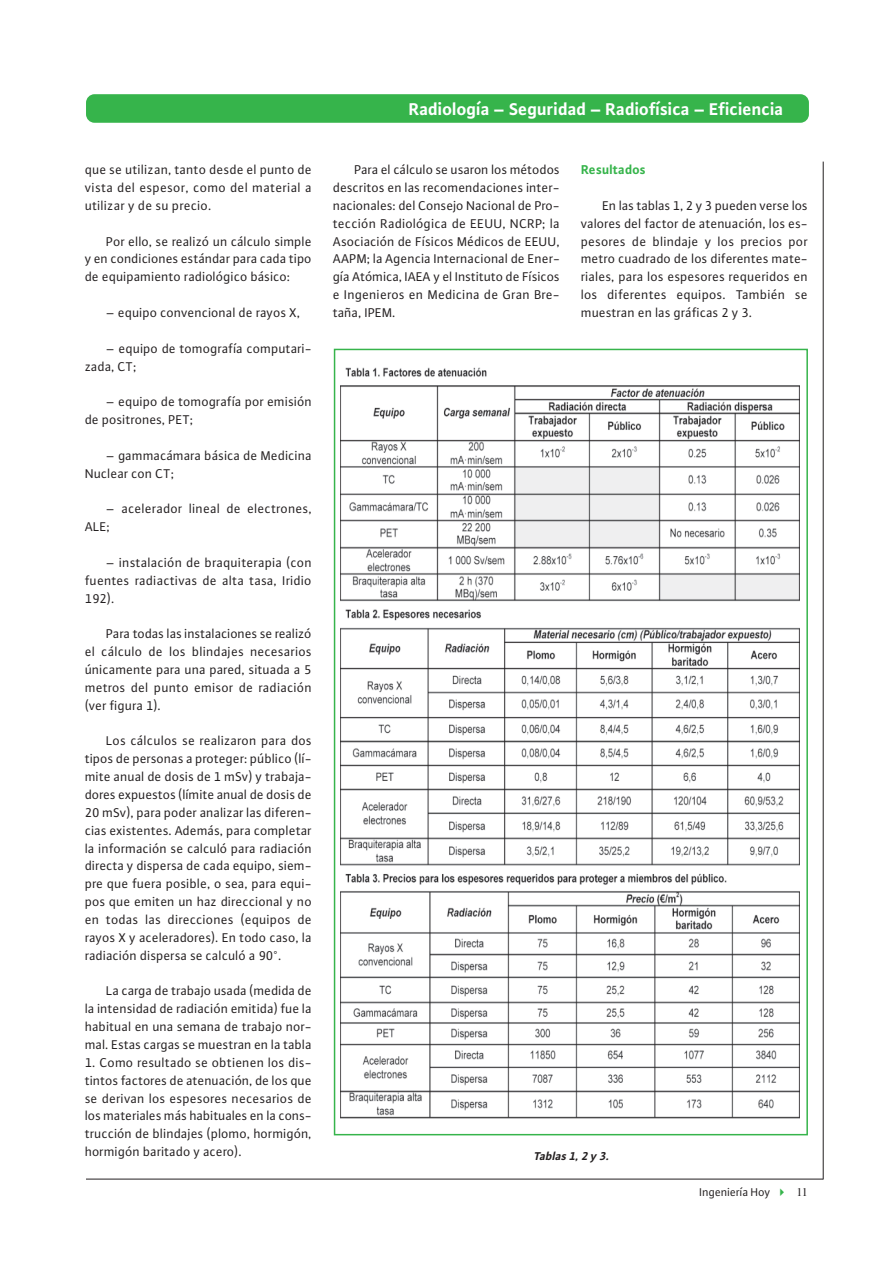
<style>
.page{position:relative;width:893px;height:1263px;background:#fff}
.page>*{position:absolute;margin:0;border:0;box-sizing:border-box;transform-origin:0 0}
.t1{font:700 18px "WILO Plus TF";color:#fff}
.t2{font:13.5px/17.9px "WILO Plus TF";letter-spacing:.01em;color:#231f20;text-align:justify}
.t3{font:700 13.5px "WILO Plus TF";letter-spacing:.01em;color:#36b44b}
.t4{font:12px "WILO Plus TF";color:#231f20}
.t5{font:italic 700 12px "WILO Plus TF";color:#231f20}
.s1{color:#36b44b}
.s2{font-family:"Times"}
</style>
<div class="page">
<hr style="left:86px;top:1179px;width:737px;height:1px;background:#231f20">
<div style="left:86px;top:94px;width:723px;height:29px;background:#36b44b;border-radius:9px"></div>
<hr style="left:823px;top:162px;width:1px;height:1017px;background:#231f20">
<img style="left:341px;top:367px;width:459px;height:752px">
<div style="left:334px;top:349px;width:474px;height:786px;border:2px solid #36b44b"></div>
<p class="t2" style="left:85px;top:161px;width:228px">que se utilizan, tanto desde el punto de vista del espesor, como del material a utilizar y de su precio.</p>
<p class="t2" style="left:85px;top:232px;width:228px;text-indent:21px">Por ello, se realizó un cálculo simple y en condiciones estándar para cada tipo de equipamiento radiológico básico:</p>
<p class="t2" style="left:106px;top:303px;width:196px">– equipo convencional de rayos X,</p>
<p class="t2" style="left:85px;top:339px;width:228px;text-indent:21px">– equipo de tomografía computari&shy;zada, CT;</p>
<p class="t2" style="left:85px;top:393px;width:228px;text-indent:21px">– equipo de tomografía por emisión de positrones, PET;</p>
<p class="t2" style="left:85px;top:446px;width:228px;text-indent:21px">– gammacámara básica de Medicina<br>Nuclear con CT;</p>
<p class="t2" style="left:85px;top:500px;width:228px;text-indent:21px">– acelerador lineal de electrones,<br>ALE;</p>
<p class="t2" style="left:85px;top:553px;width:228px;text-indent:21px">– instalación de braquiterapia (con fuentes radiactivas de alta tasa, Iridio 192).</p>
<p class="t2" style="left:85px;top:625px;width:228px;text-indent:21px">Para todas las instalaciones se realizó el cálculo de los blindajes necesarios únicamente para una pared, situada a 5 metros del punto emisor de radiación (ver figura 1).</p>
<p class="t2" style="left:85px;top:732px;width:228px;text-indent:21px">Los cálculos se realizaron para dos tipos de personas a proteger: público (lí&shy;mite anual de dosis de 1 mSv) y trabaja&shy;dores expuestos (límite anual de dosis de 20 mSv), para poder analizar las diferen&shy;cias existentes. Además, para completar la información se calculó para radiación directa y dispersa de cada equipo, siem&shy;pre que fuera posible, o sea, para equi&shy;pos que emiten un haz direccional y no en todas las direcciones (equipos de rayos X y aceleradores). En todo caso, la radiación dispersa se calculó a 90°.</p>
<p class="t2" style="left:85px;top:982px;width:228px;text-indent:21px">La carga de trabajo usada (medida de la intensidad de radiación emitida) fue la habitual en una semana de trabajo nor&shy;mal. Estas cargas se muestran en la tabla</p>
<p class="t2" style="left:85px;top:1053px;width:228px">1. Como resultado se obtienen los dis&shy;tintos factores de atenuación, de los que se derivan los espesores necesarios de los materiales más habituales en la cons&shy;trucción de blindajes (plomo, hormigón, hormigón baritado y acero).</p>
<h1 class="t1" style="left:409px;top:98px;width:376px">Radiología – Seguridad – Radiofísica – Eficiencia</h1>
<p class="t2" style="left:333px;top:160px;width:229px;text-indent:21px">Para el cálculo se usaron los métodos descritos en las recomendaciones inter&shy;nacionales: del Consejo Nacional de Pro&shy;tección Radiológica de EEUU, NCRP; la Asociación de Físicos Médicos de EEUU, AAPM; la Agencia Internacional de Ener&shy;gía Atómica, IAEA y el Instituto de Físicos e Ingenieros en Medicina de Gran Bre&shy;taña, IPEM.</p>
<p class="t3" style="left:581px;top:161px;width:66px">Resultados</p>
<p class="t2" style="left:581px;top:196px;width:228px;text-indent:21px">En las tablas 1, 2 y 3 pueden verse los valores del factor de atenuación, los es&shy;pesores de blindaje y los precios por metro cuadrado de los diferentes mate&shy;riales, para los espesores requeridos en los diferentes equipos. También se muestran en las gráficas 2 y 3.</p>
<p class="t5" style="left:534px;top:1148px;width:80px">Tablas 1, 2 y 3.</p>
<p class="t4" style="left:700px;top:1185px;width:110px">Ingeniería Hoy <span class="s1">✔</span> <span class="s2">11</span></p>
</div>
